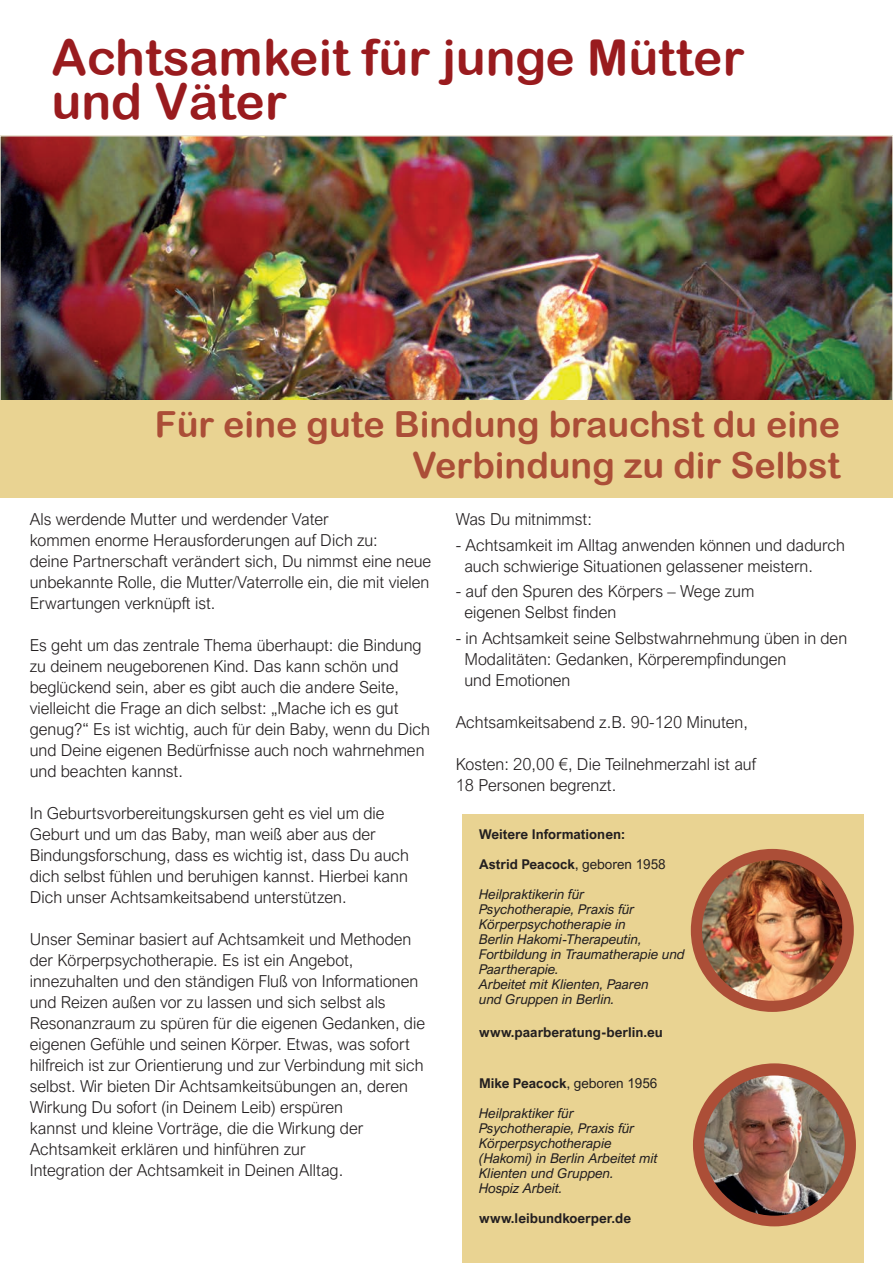
<style>
.page{position:relative;width:893px;height:1263px;background:#fff}
.page>*{position:absolute;margin:0;border:0;box-sizing:border-box;transform-origin:0 0}
.t1{font:49.5px/43.5px "Arial Rounded MT Bold";color:#991b1e}
.t2{font:36px/40.5px "Arial Rounded MT Bold";color:#ab4e37;text-align:right}
.t3{font:300 16.5px/21px "Arial Nova";color:#231f20}
.t4{font:italic 13.5px/15px "Arial Nova";color:#231f20}
.t5{font:700 13.5px "Arial Nova";color:#231f20}
.t6{font:13.5px "Arial Nova";color:#231f20}
.s1{font-weight:400}
.s2{font-weight:700}
</style>
<div class="page">
<img style="left:3px;top:138px;width:887px;height:262px">
<div style="left:0;top:400px;width:893px;height:97px;background:#e9d392"></div>
<div style="left:462px;top:815px;width:402px;height:448px;background:#e9d392"></div>
<div style="left:691px;top:849px;width:163px;height:163px;background:#ac4e37;border-radius:50%"></div>
<img style="left:702px;top:860px;width:140px;height:141px">
<div style="left:693px;top:1063px;width:163px;height:163px;background:#ac4e37;border-radius:50%"></div>
<img style="left:704px;top:1075px;width:141px;height:141px;border-radius:70px">
<h1 class="t1" style="left:51px;top:35px;width:694px">Achtsamkeit für junge Mütter und Väter</h1>
<h2 class="t2" style="left:155px;top:404px;width:687px">Für eine gute Bindung brauchst du eine<br>Verbindung zu dir Selbst</h2>
<p class="t3" style="left:30px;top:509px;width:403px">Als werdende Mutter und werdender Vater<br>kommen enorme Herausforderungen auf Dich zu:<br>deine Partnerschaft verändert sich, Du nimmst eine neue unbekannte Rolle, die Mutter/Vaterrolle ein, die mit vielen Erwartungen verknüpft ist.</p>
<p class="t3" style="left:30px;top:635px;width:402px">Es geht um das zentrale Thema überhaupt: die Bindung zu deinem neugeborenen Kind. Das kann schön und beglückend sein, aber es gibt auch die andere Seite, vielleicht die Frage an dich selbst: „Mache ich es gut genug?“ Es ist wichtig, auch für dein Baby, wenn du Dich und Deine eigenen Bedürfnisse auch noch wahrnehmen und beachten kannst.</p>
<p class="t3" style="left:30px;top:803px;width:381px">In Geburtsvorbereitungskursen geht es viel um die Geburt und um das Baby, man weiß aber aus der Bindungsforschung, dass es wichtig ist, dass Du auch dich selbst fühlen und beruhigen kannst. Hierbei kann Dich unser Achtsamkeitsabend unterstützen.</p>
<p class="t3" style="left:30px;top:929px;width:397px">Unser Seminar basiert auf Achtsamkeit und Methoden der Körperpsychotherapie. Es ist ein Angebot, innezuhalten und den ständigen Fluß von Informationen und Reizen außen vor zu lassen und sich selbst als Resonanzraum zu spüren für die eigenen Gedanken, die eigenen Gefühle und seinen Körper. Etwas, was sofort hilfreich ist zur Orientierung und zur Verbindung mit sich selbst. Wir bieten Dir Achtsamkeitsübungen an, deren Wirkung Du sofort (in Deinem Leib) erspüren<br>kannst und kleine Vorträge, die die Wirkung der Achtsamkeit erklären und hinführen zur<br>Integration der Achtsamkeit in Deinen Alltag.</p>
<p class="t3" style="left:456px;top:509px;width:138px">Was Du mitnimmst:</p>
<p class="t3" style="left:464px;top:535px;width:382px;text-indent:-9px">- Achtsamkeit im Alltag anwenden können und dadurch auch schwierige Situationen gelassener meistern.</p>
<p class="t3" style="left:464px;top:581px;width:291px;text-indent:-9px">- auf den Spuren des Körpers – Wege zum eigenen Selbst finden</p>
<p class="t3" style="left:464px;top:628px;width:384px;text-indent:-9px">- in Achtsamkeit seine Selbstwahrnehmung üben in den<br>Modalitäten: Gedanken, Körperempfindungen<br>und Emotionen</p>
<p class="t3" style="left:456px;top:712px;width:294px">Achtsamkeitsabend z.B. 90-120 Minuten,</p>
<p class="t3" style="left:456px;top:754px;width:302px">Kosten: 20,00 €, Die Teilnehmerzahl ist auf<br>18 Personen begrenzt.</p>
<p class="t5" style="left:479px;top:826px;width:147px">Weitere Informationen:</p>
<p class="t5" style="left:479px;top:856px;width:188px">Astrid Peacock<span class="s1">, geboren 1958</span></p>
<p class="t4" style="left:479px;top:886px;width:207px">Heilpraktikerin für<br>Psychotherapie, Praxis für<br>Körperpsychotherapie in<br>Berlin Hakomi-Therapeutin,<br>Fortbildung in Traumatherapie und<br>Paartherapie.<br>Arbeitet mit Klienten, Paaren<br>und Gruppen in Berlin.</p>
<p class="t5" style="left:479px;top:1024px;width:185px">www.paarberatung-berlin.eu</p>
<p class="t6" style="left:479px;top:1075px;width:180px"><span class="s2">Mike Peacock</span>, geboren 1956</p>
<p class="t4" style="left:479px;top:1105px;width:180px">Heilpraktiker für<br>Psychotherapie, Praxis für<br>Körperpsychotherapie (Hakomi) in Berlin Arbeitet mit<br>Klienten und Gruppen.<br>Hospiz Arbeit.</p>
<p class="t5" style="left:479px;top:1210px;width:154px">www.leibundkoerper.de</p>
</div>
